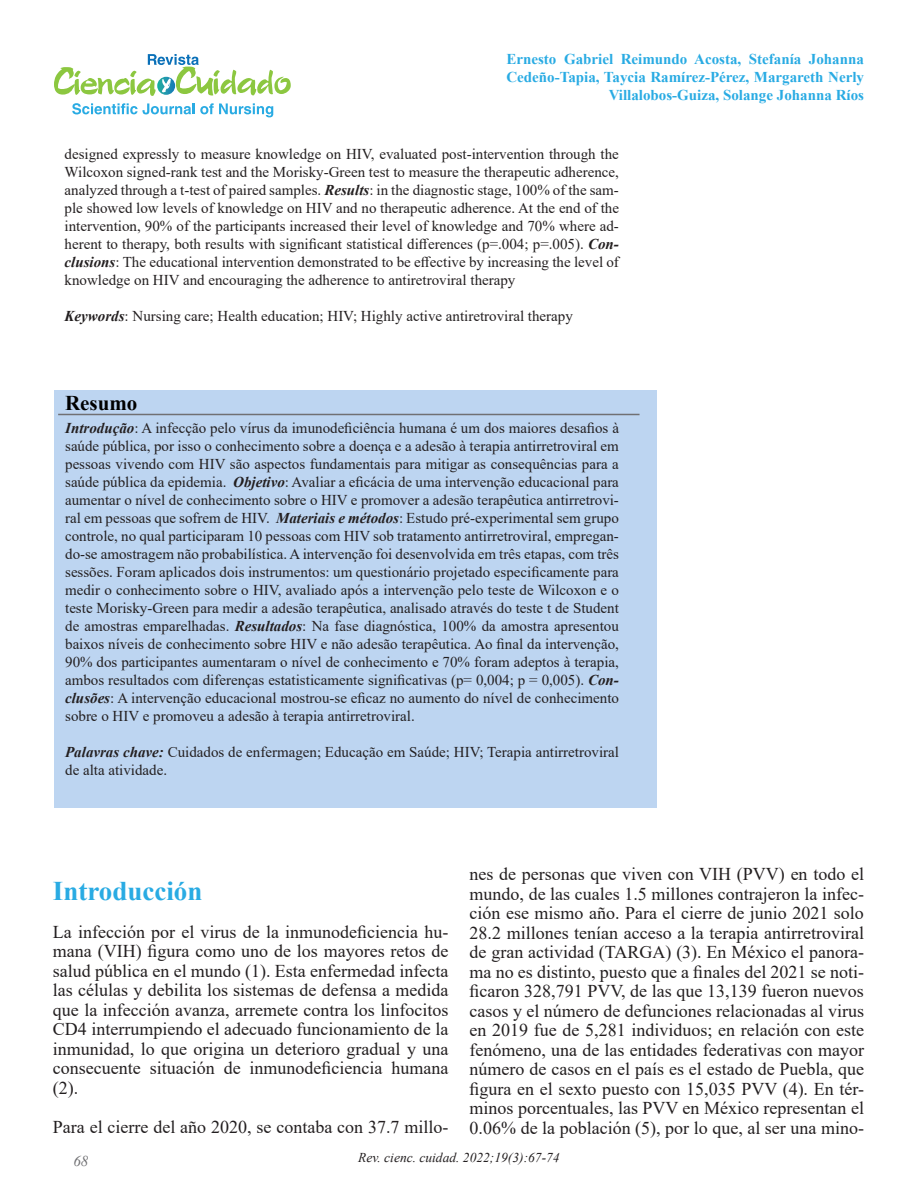
<style>
.page{position:relative;width:918px;height:1188px;background:#fff}
.page>*{position:absolute;margin:0;border:0;box-sizing:border-box;transform-origin:0 0}
.Subtitulos{font:700 27px "Times New Roman";color:#29abe3}
.t1{font:700 21px "Times New Roman";color:#000}
.Párrafos{font:18px/19.5px "Times New Roman";color:#231f20;text-align:justify}
.t2{font:15px/18px "Times New Roman";color:#231f20;text-align:justify}
.Encabezado{font:700 15px/18px "Times New Roman";color:#29abe3;text-align:right}
.t3{font:italic 15px "Times New Roman";color:#707073}
.t4{font:italic 13.5px "Times New Roman";color:#231f20}
.s1{font-weight:700;font-style:italic}
</style>
<div class="page">
<div style="left:54px;top:391px;width:603px;height:417px;background:#bdd5f1"></div>
<hr style="left:58px;top:414px;width:582px;height:1px;background:#707073">
<svg style="left:54px;top:54px;width:237px;height:42px"></svg>
<svg style="left:72px;top:103px;width:201px;height:14px"></svg>
<p class="Encabezado" style="left:506px;top:50px;width:359px">Ernesto Gabriel Reimundo Acosta, Stefanía Johanna<br>Cedeño-Tapia, Taycia Ramírez-Pérez, Margareth Nerly<br>Villalobos-Guiza, Solange Johanna Ríos</p>
<p class="t2" style="left:65px;top:145px;width:556px">designed expressly to measure knowledge on HIV, evaluated post-intervention through the Wilcoxon signed-rank test and the Morisky-Green test to measure the therapeutic adherence, analyzed through a t-test of paired samples. <span class="s1">Results</span>: in the diagnostic stage, 100% of the sam&shy;ple showed low levels of knowledge on HIV and no therapeutic adherence. At the end of the intervention, 90% of the participants increased their level of knowledge and 70% where ad&shy;herent to therapy, both results with significant statistical differences (p=.004; p=.005). <span class="s1">Con&shy;clusions</span>: The educational intervention demonstrated to be effective by increasing the level of knowledge on HIV and encouraging the adherence to antiretroviral therapy</p>
<p class="t2" style="left:65px;top:307px;width:510px"><span class="s1">Keywords</span>: Nursing care; Health education; HIV; Highly active antiretroviral therapy</p>
<p class="t1" style="left:65px;top:388px;width:74px">Resumo</p>
<p class="t2" style="left:65px;top:418px;width:555px"><span class="s1">Introdução</span>: A infecção pelo vírus da imunodeficiência humana é um dos maiores desafios à saúde pública, por isso o conhecimento sobre a doença e a adesão à terapia antirretroviral em pessoas vivendo com HIV são aspectos fundamentais para mitigar as consequências para a saúde pública da epidemia. <span class="s1">Objetivo</span>: Avaliar a eficácia de uma intervenção educacional para aumentar o nível de conhecimento sobre o HIV e promover a adesão terapêutica antirretrovi&shy;ral em pessoas que sofrem de HIV. <span class="s1">Materiais e métodos</span>: Estudo pré-experimental sem grupo controle, no qual participaram 10 pessoas com HIV sob tratamento antirretroviral, empregan&shy;do-se amostragem não probabilística. A intervenção foi desenvolvida em três etapas, com três sessões. Foram aplicados dois instrumentos: um questionário projetado especificamente para medir o conhecimento sobre o HIV, avaliado após a intervenção pelo teste de Wilcoxon e o teste Morisky-Green para medir a adesão terapêutica, analisado através do teste t de Student de amostras emparelhadas. <span class="s1">Resultados</span>: Na fase diagnóstica, 100% da amostra apresentou baixos níveis de conhecimento sobre HIV e não adesão terapêutica. Ao final da intervenção, 90% dos participantes aumentaram o nível de conhecimento e 70% foram adeptos à terapia, ambos resultados com diferenças estatisticamente significativas (p= 0,004; p = 0,005). <span class="s1">Con&shy;clusões</span>: A intervenção educacional mostrou-se eficaz no aumento do nível de conhecimento sobre o HIV e promoveu a adesão à terapia antirretroviral.</p>
<p class="t2" style="left:65px;top:742px;width:555px"><span class="s1">Palavras chave:</span> Cuidados de enfermagen; Educação em Saúde; HIV; Terapia antirretroviral de alta atividade.</p>
<p class="Subtitulos" style="left:53px;top:871px;width:151px">Introducción</p>
<p class="Párrafos" style="left:53px;top:921px;width:397px">La infección por el virus de la inmunodeficiencia hu&shy;mana (VIH) figura como uno de los mayores retos de salud pública en el mundo (1). Esta enfermedad infecta las células y debilita los sistemas de defensa a medida que la infección avanza, arremete contra los linfocitos CD4 interrumpiendo el adecuado funcionamiento de la inmunidad, lo que origina un deterioro gradual y una consecuente situación de inmunodeficiencia humana (2).</p>
<p class="Párrafos" style="left:53px;top:1116px;width:397px">Para el cierre del año 2020, se contaba con 37.7 millo-</p>
<p class="Párrafos" style="left:470px;top:864px;width:396px">nes de personas que viven con VIH (PVV) en todo el mundo, de las cuales 1.5 millones contrajeron la infec&shy;ción ese mismo año. Para el cierre de junio 2021 solo 28.2 millones tenían acceso a la terapia antirretroviral de gran actividad (TARGA) (3). En México el panora&shy;ma no es distinto, puesto que a finales del 2021 se noti&shy;ficaron 328,791 PVV, de las que 13,139 fueron nuevos casos y el número de defunciones relacionadas al virus en 2019 fue de 5,281 individuos; en relación con este fenómeno, una de las entidades federativas con mayor número de casos en el país es el estado de Puebla, que figura en el sexto puesto con 15,035 PVV (4). En tér&shy;minos porcentuales, las PVV en México representan el 0.06% de la población (5), por lo que, al ser una mino-</p>
<p class="t3" style="left:73px;top:1151px;width:16px">68</p>
<p class="t4" style="left:358px;top:1148px;width:203px">Rev. cienc. cuidad. 2022;19(3):67-74</p>
</div>
